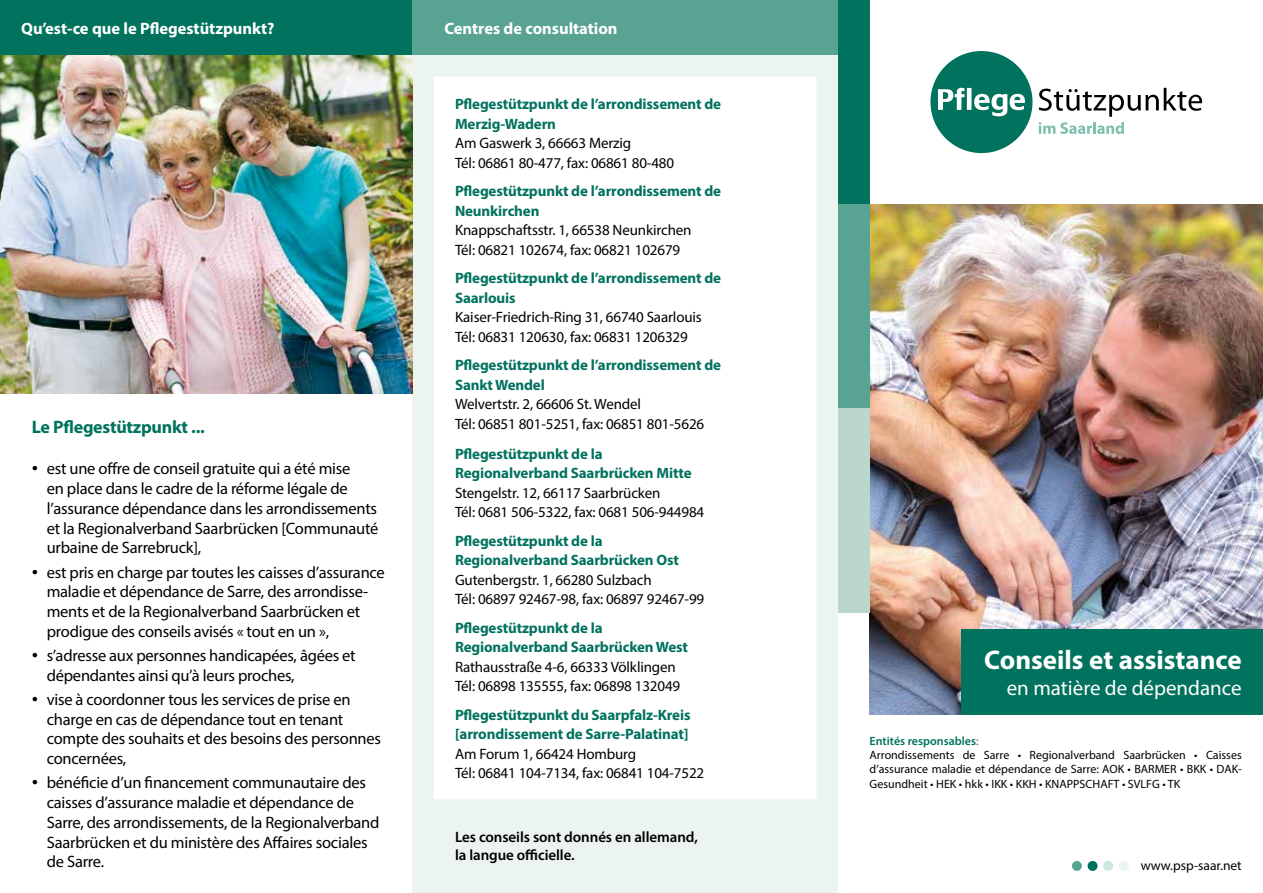
<style>
.page{position:relative;width:1263px;height:893px;background:#fff}
.page>*{position:absolute;margin:0;border:0;box-sizing:border-box;transform-origin:0 0}
.t1{font:700 27px "Myriad Pro";color:#fff}
.t2{font:21px "Myriad Pro";color:#fff}
.t3{font:700 18px "Myriad Pro";letter-spacing:-.015em;color:#00725d}
.t4{font:16.5px/19.8px "Myriad Pro";letter-spacing:-.015em;color:#000}
.t5{font:700 16.5px "Myriad Pro";color:#fff}
.t6{font:15px/19.5px "Myriad Pro";letter-spacing:-.01em;color:#000}
.t7{font:700 15px/19.5px "Myriad Pro";letter-spacing:-.01em;color:#00725d}
.t8{font:600 15px/18px "Myriad Pro";letter-spacing:-.005em;color:#000}
.t9{font:13.5px "Myriad Pro";color:#000}
.t10{font:12px/14.4px "Myriad Pro";color:#000}
.s1{font-family:"Times New Roman";font-size:18px}
.s2{font-weight:600;color:#00725d}
.s3{color:#00725d}
</style>
<div class="page">
<img style="left:870px;top:204px;width:393px;height:510px">
<div style="left:0;top:0;width:412px;height:55px;background:#00725d"></div>
<div style="left:838px;top:204px;width:32px;height:204px;background:#58a391"></div>
<div style="left:838px;top:408px;width:32px;height:204px;background:#bbd7cc"></div>
<div style="left:838px;top:0;width:32px;height:204px;background:#00725d"></div>
<div style="left:412px;top:0;width:426px;height:55px;background:#58a391"></div>
<div style="left:412px;top:55px;width:426px;height:838px;background:#ebf4ef"></div>
<div style="left:423px;top:66px;width:404px;height:744px;background:#fff"></div>
<div style="left:412px;top:55px;width:426px;height:766px;border:21px solid #ebf4ef"></div>
<img style="left:0;top:55px;width:412px;height:339px">
<div style="left:1072px;top:861px;width:10px;height:10px;background:#58a391;border-radius:50%"></div>
<div style="left:1087px;top:861px;width:10px;height:10px;background:#00725d;border-radius:50%"></div>
<div style="left:1103px;top:861px;width:10px;height:10px;background:#cde7df;border-radius:50%"></div>
<div style="left:1119px;top:861px;width:10px;height:10px;background:#ebf4ef;border-radius:50%"></div>
<div style="left:961px;top:629px;width:302px;height:85px;background:#00725d"></div>
<div style="left:930px;top:51px;width:102px;height:102px;background:#00725d;border-radius:50%"></div>
<svg style="left:938px;top:88px;width:26px;height:22px"></svg>
<hr style="left:967px;top:88px;width:4px;height:22px;background:#fff">
<svg style="left:974px;top:94px;width:51px;height:22px"></svg>
<svg style="left:1039px;top:88px;width:163px;height:46px"></svg>
<p class="t5" style="left:21px;top:18px;width:255px">Qu’est-ce que le Pflegestützpunkt?</p>
<p class="t3" style="left:32px;top:415px;width:174px">Le Pflegestützpunkt ...</p>
<p class="t4" style="left:47px;top:459px;width:333px;text-indent:-15px"><span class="s1">•</span> est une offre de conseil gratuite qui a été mise<br>en place dans le cadre de la réforme légale de l’assurance dépendance dans les arrondissements et la Regionalverband Saarbrücken [Communauté urbaine de Sarrebruck],</p>
<p class="t4" style="left:47px;top:562px;width:340px;text-indent:-15px"><span class="s1">•</span> est pris en charge par toutes les caisses d’assurance maladie et dépendance de Sarre, des arrondisse&shy;ments et de la Regionalverband Saarbrücken et prodigue des conseils avisés « tout en un »,</p>
<p class="t4" style="left:47px;top:645px;width:310px;text-indent:-15px"><span class="s1">•</span> s’adresse aux personnes handicapées, âgées et dépendantes ainsi qu’à leurs proches,</p>
<p class="t4" style="left:47px;top:689px;width:336px;text-indent:-15px"><span class="s1">•</span> vise à coordonner tous les services de prise en charge en cas de dépendance tout en tenant compte des souhaits et des besoins des personnes concernées,</p>
<p class="t4" style="left:47px;top:773px;width:334px;text-indent:-15px"><span class="s1">•</span> bénéficie d’un financement communautaire des caisses d’assurance maladie et dépendance de Sarre, des arrondissements, de la Regionalverband Saarbrücken et du ministère des Affaires sociales de Sarre.</p>
<p class="t5" style="left:444px;top:18px;width:175px">Centres de consultation</p>
<p class="t7" style="left:455px;top:94px;width:268px">Pflegestützpunkt de l’arrondissement de<br>Merzig-Wadern</p>
<p class="t6" style="left:455px;top:133px;width:221px">Am Gaswerk 3, 66663 Merzig<br>Tél: 06861 80-477, fax: 06861 80-480</p>
<p class="t7" style="left:455px;top:181px;width:268px">Pflegestützpunkt de l’arrondissement de<br>Neunkirchen</p>
<p class="t6" style="left:455px;top:220px;width:238px">Knappschaftsstr. 1, 66538 Neunkirchen<br>Tél: 06821 102674, fax: 06821 102679</p>
<p class="t7" style="left:455px;top:268px;width:268px">Pflegestützpunkt de l’arrondissement de<br>Saarlouis</p>
<p class="t6" style="left:455px;top:307px;width:248px">Kaiser-Friedrich-Ring 31, 66740 Saarlouis<br>Tél: 06831 120630, fax: 06831 1206329</p>
<p class="t7" style="left:455px;top:355px;width:268px">Pflegestützpunkt de l’arrondissement de<br>Sankt Wendel</p>
<p class="t6" style="left:455px;top:394px;width:251px">Welvertstr. 2, 66606 St. Wendel<br>Tél: 06851 801-5251, fax: 06851 801-5626</p>
<p class="t7" style="left:455px;top:443px;width:238px">Pflegestützpunkt de la<br>Regionalverband Saarbrücken Mitte</p>
<p class="t6" style="left:455px;top:483px;width:251px">Stengelstr. 12, 66117 Saarbrücken<br>Tél: 0681 506-5322, fax: 0681 506-944984</p>
<p class="t7" style="left:455px;top:530px;width:225px">Pflegestützpunkt de la<br>Regionalverband Saarbrücken Ost</p>
<p class="t6" style="left:455px;top:570px;width:251px">Gutenbergstr. 1, 66280 Sulzbach<br>Tél: 06897 92467-98, fax: 06897 92467-99</p>
<p class="t7" style="left:455px;top:617px;width:235px">Pflegestützpunkt de la<br>Regionalverband Saarbrücken West</p>
<p class="t6" style="left:455px;top:657px;width:227px">Rathausstraße 4-6, 66333 Völklingen<br>Tél: 06898 135555, fax: 06898 132049</p>
<p class="t7" style="left:455px;top:704px;width:237px">Pflegestützpunkt du Saarpfalz-Kreis [arrondissement de Sarre-Palatinat]</p>
<p class="t6" style="left:455px;top:744px;width:251px">Am Forum 1, 66424 Homburg<br>Tél: 06841 104-7134, fax: 06841 104-7522</p>
<p class="t8" style="left:455px;top:828px;width:244px">Les conseils sont donnés en allemand, la langue officielle.</p>
<h1 class="t1" style="left:984px;top:642px;width:259px">Conseils et assistance</h1>
<p class="t2" style="left:1007px;top:675px;width:236px">en matière de dépendance</p>
<p class="t10" style="left:870px;top:733px;width:374px"><span class="s2">Entités responsables</span><span class="s3">:<br></span>Arrondissements de Sarre • Regionalverband Saarbrücken • Caisses d’assurance maladie et dépendance de Sarre: AOK • BARMER • BKK • DAK-Gesundheit • HEK • hkk • IKK • KKH • KNAPPSCHAFT • SVLFG • TK</p>
<p class="t9" style="left:1141px;top:857px;width:103px">www.psp-saar.net</p>
</div>
